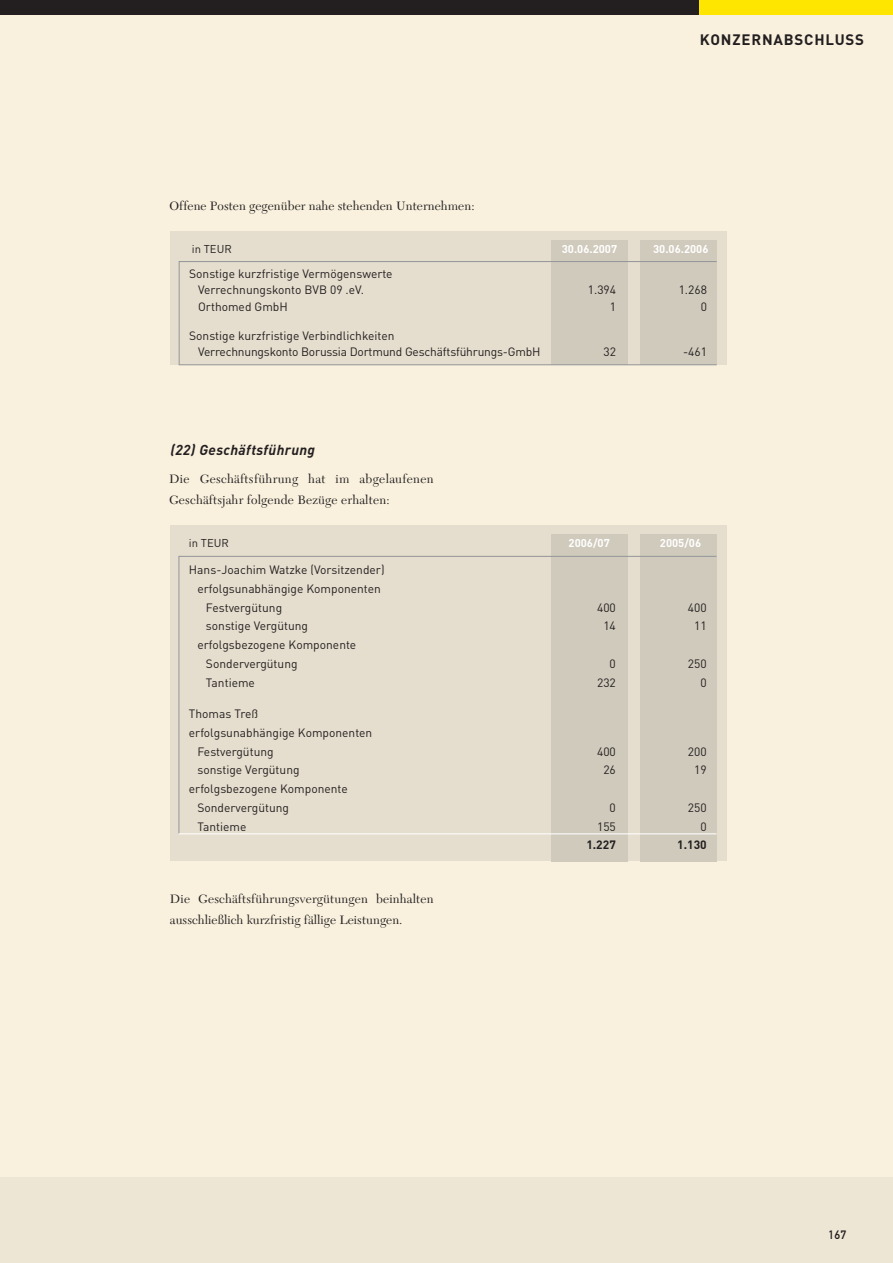
<style>
.page{position:relative;width:893px;height:1263px;background:#fff}
.page>*{position:absolute;margin:0;border:0;box-sizing:border-box;transform-origin:0 0}
.t1{font:700 15px "DIN";letter-spacing:.055em;color:#231f20}
.t2{font:italic 700 14.25px "DIN";letter-spacing:.025em;color:#231f20}
.t3{font:12.75px/21px "New Caledonia";letter-spacing:.015em;color:#231f20}
.t4{font:12px/18.8px "DIN";color:#231f20}
.t5{font:700 12px "DIN";color:#231f20}
.t6{font:12px "DIN Mittelschrift";color:#231f20}
.t7{font:700 11.25px "DIN";color:#fff}
.t8{font:11.25px "DIN";color:#231f20}
</style>
<div class="page">
<div style="left:0;top:0;width:892px;height:1263px;background:#f9f1de"></div>
<div style="left:0;top:1178px;width:892px;height:85px;background:#eee6d5"></div>
<div style="left:0;top:0;width:699px;height:15px;background:#231f20"></div>
<div style="left:699px;top:0;width:193px;height:15px;background:#ffe600"></div>
<div style="left:170px;top:526px;width:556px;height:335px;background:#e5dece"></div>
<div style="left:640px;top:534px;width:76px;height:327px;background:#d0cabc"></div>
<div style="left:550px;top:534px;width:77px;height:327px;background:#d0cabc"></div>
<svg style="left:178px;top:556px;width:539px;height:279px"></svg>
<hr style="left:178px;top:833px;width:538px;height:1px;background:#fff">
<div style="left:170px;top:231px;width:556px;height:134px;background:#e5dece"></div>
<div style="left:640px;top:240px;width:77px;height:125px;background:#d0cabc"></div>
<div style="left:551px;top:240px;width:76px;height:125px;background:#d0cabc"></div>
<svg style="left:178px;top:261px;width:539px;height:105px"></svg>
<hr style="left:179px;top:364px;width:537px;height:1px;background:#939598">
<p class="t3" style="left:169px;top:197px;width:306px">Offene Posten gegenüber nahe stehenden Unternehmen:</p>
<p class="t1" style="left:699px;top:34px;width:166px">KONZERNABSCHLUSS</p>
<p class="t8" style="left:192px;top:245px;width:41px">in TEUR</p>
<p class="t7" style="left:562px;top:245px;width:57px">30.06.2007</p>
<p class="t7" style="left:653px;top:245px;width:57px">30.06.2006</p>
<p class="t4" style="left:198px;top:266px;width:196px;line-height:16.5px;text-indent:-9px">Sonstige kurzfristige Vermögenswerte<br>Verrechnungskonto BVB 09 .eV.</p>
<p class="t4" style="left:588px;top:282px;width:30px">1.394</p>
<p class="t4" style="left:678px;top:282px;width:30px">1.268</p>
<p class="t4" style="left:198px;top:298px;width:91px">Orthomed GmbH</p>
<p class="t4" style="left:610px;top:298px;width:8px">1</p>
<p class="t4" style="left:700px;top:298px;width:8px">0</p>
<p class="t4" style="left:198px;top:329px;width:344px;line-height:16.5px;text-indent:-9px">Sonstige kurzfristige Verbindlichkeiten<br>Verrechnungskonto Borussia Dortmund Geschäftsführungs-GmbH</p>
<p class="t4" style="left:603px;top:344px;width:14px">32</p>
<p class="t4" style="left:683px;top:344px;width:25px">-461</p>
<p class="t2" style="left:171px;top:445px;width:146px">(22) Geschäftsführung</p>
<p class="t3" style="left:169px;top:470px;width:266px">Die Geschäftsführung hat im abgelaufenen<br>Geschäftsjahr folgende Bezüge erhalten:</p>
<p class="t8" style="left:189px;top:539px;width:41px">in TEUR</p>
<p class="t7" style="left:568px;top:539px;width:43px">2006/07</p>
<p class="t7" style="left:660px;top:539px;width:43px">2005/06</p>
<p class="t4" style="left:189px;top:562px;width:197px">Hans-Joachim Watzke (Vorsitzender)</p>
<p class="t4" style="left:197px;top:581px;width:185px">erfolgsunabhängige Komponenten</p>
<p class="t4" style="left:206px;top:599px;width:78px">Festvergütung</p>
<p class="t4" style="left:597px;top:599px;width:20px">400</p>
<p class="t4" style="left:688px;top:599px;width:20px">400</p>
<p class="t4" style="left:206px;top:618px;width:104px">sonstige Vergütung</p>
<p class="t4" style="left:603px;top:618px;width:14px">14</p>
<p class="t4" style="left:694px;top:618px;width:14px">11</p>
<p class="t4" style="left:206px;top:637px;width:152px;text-indent:-9px">erfolgsbezogene Komponente<br>Sondervergütung</p>
<p class="t4" style="left:609px;top:656px;width:8px">0</p>
<p class="t4" style="left:688px;top:656px;width:20px">250</p>
<p class="t4" style="left:206px;top:674px;width:51px">Tantieme</p>
<p class="t4" style="left:597px;top:674px;width:20px">232</p>
<p class="t4" style="left:700px;top:674px;width:8px">0</p>
<p class="t4" style="left:189px;top:706px;width:71px">Thomas Treß</p>
<p class="t4" style="left:189px;top:725px;width:185px">erfolgsunabhängige Komponenten</p>
<p class="t4" style="left:197px;top:743px;width:78px">Festvergütung</p>
<p class="t4" style="left:597px;top:743px;width:20px">400</p>
<p class="t4" style="left:688px;top:743px;width:20px">200</p>
<p class="t4" style="left:197px;top:762px;width:104px">sonstige Vergütung</p>
<p class="t4" style="left:603px;top:762px;width:14px">26</p>
<p class="t4" style="left:694px;top:762px;width:14px">19</p>
<p class="t4" style="left:197px;top:781px;width:152px;text-indent:-9px">erfolgsbezogene Komponente<br>Sondervergütung</p>
<p class="t4" style="left:609px;top:800px;width:8px">0</p>
<p class="t4" style="left:688px;top:800px;width:20px">250</p>
<p class="t4" style="left:197px;top:818px;width:51px">Tantieme</p>
<p class="t4" style="left:597px;top:818px;width:20px">155</p>
<p class="t4" style="left:700px;top:818px;width:8px">0</p>
<p class="t5" style="left:586px;top:841px;width:31px">1.227</p>
<p class="t5" style="left:677px;top:841px;width:31px">1.130</p>
<p class="t3" style="left:170px;top:890px;width:265px">Die Geschäftsführungsvergütungen beinhalten ausschließlich kurzfristig fällige Leistungen.</p>
<p class="t6" style="left:828px;top:1230px;width:19px">167</p>
</div>
